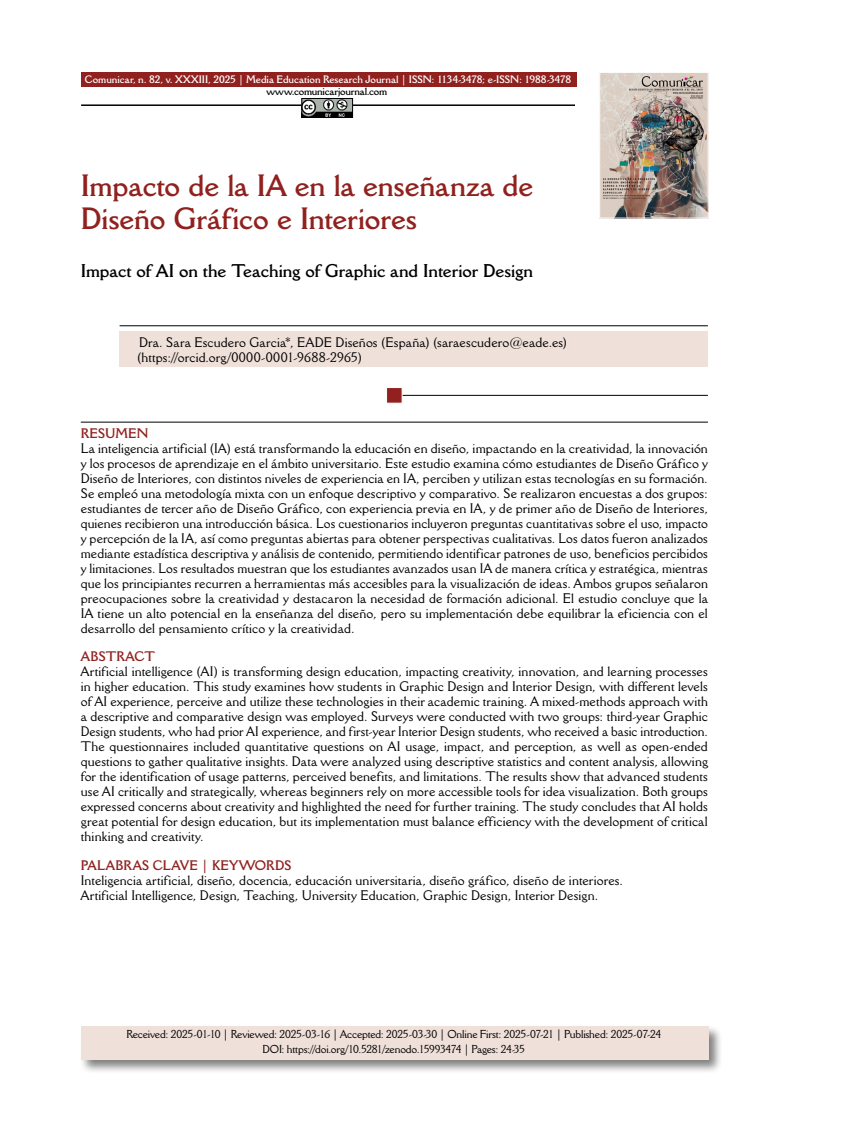
<style>
.page{position:relative;width:852px;height:1127px;background:#fff}
.page>*{position:absolute;margin:0;border:0;box-sizing:border-box;transform-origin:0 0}
.t1{font:700 30px/33px "Della Robbia BT";letter-spacing:-.005em;color:#90211e}
.t2{font:700 18px "Della Robbia BT";letter-spacing:-.005em;color:#000}
.t3{font:13.5px/15px "Della Robbia BT";letter-spacing:.01em;color:#000}
.t4{font:700 13.5px "Della Robbia BT";letter-spacing:.01em;color:#90211e}
.t5{font:11.25px/15px "Della Robbia BT";letter-spacing:-.015em;color:#000;text-align:center}
.t6{font:700 10.5px "Della Robbia BT";letter-spacing:-.005em;color:#fff}
.t7{font:700 10.5px "Della Robbia BT";letter-spacing:-.02em;color:#000}
</style>
<div class="page">
<div style="left:79px;top:1024px;width:644px;height:49px;background:#000;opacity:.5"></div>
<div style="left:81px;top:1025px;width:626px;height:34px;background:#f0e0da"></div>
<hr style="left:81px;top:104px;width:493px;height:2px;background:#000">
<div style="left:81px;top:72px;width:495px;height:14px;background:#90211e"></div>
<img style="left:303px;top:100px;width:47px;height:16px">
<div style="left:301px;top:98px;width:51px;height:20px;border:1px solid #000"></div>
<img style="left:601px;top:74px;width:105px;height:142px">
<div style="left:599px;top:72px;width:109px;height:146px;border:1px solid #fff"></div>
<hr style="left:119px;top:325px;width:588px;height:1px;background:#000">
<div style="left:119px;top:332px;width:588px;height:35px;background:#f0e0da"></div>
<hr style="left:396px;top:395px;width:311px;height:1px;background:#000">
<div style="left:386px;top:387px;width:16px;height:16px;background:#90211e;border:1px solid #fff"></div>
<hr style="left:81px;top:422px;width:626px;height:1px;background:#000">
<p class="t6" style="left:85px;top:73px;width:487px">Comunicar, n. 82, v. XXXIII, 2025 | Media Education Research Journal | ISSN: 1134-3478; e-ISSN: 1988-3478</p>
<p class="t7" style="left:266px;top:85px;width:122px">www.comunicarjournal.com</p>
<h1 class="t1" style="left:81px;top:169px;width:453px">Impacto de la IA en la enseñanza de<br>Diseño Gráfico e Interiores</h1>
<h2 class="t2" style="left:81px;top:260px;width:453px">Impact of AI on the Teaching of Graphic and Interior Design</h2>
<p class="t3" style="left:137px;top:335px;width:431px">Dra. Sara Escudero Garcia*, EADE Diseños (España) (saraescudero@eade.es) (https://orcid.org/0000-0001-9688-2965)</p>
<p class="t4" style="left:81px;top:425px;width:69px">RESUMEN</p>
<p class="t3" style="left:81px;top:440px;width:628px;text-align:justify">La inteligencia artificial (IA) está transformando la educación en diseño, impactando en la creatividad, la innovación y los procesos de aprendizaje en el ámbito universitario. Este estudio examina cómo estudiantes de Diseño Gráfico y Diseño de Interiores, con distintos niveles de experiencia en IA, perciben y utilizan estas tecnologías en su formación.<br>Se empleó una metodología mixta con un enfoque descriptivo y comparativo. Se realizaron encuestas a dos grupos: estudiantes de tercer año de Diseño Gráfico, con experiencia previa en IA, y de primer año de Diseño de Interiores, quienes recibieron una introducción básica. Los cuestionarios incluyeron preguntas cuantitativas sobre el uso, impacto y percepción de la IA, así como preguntas abiertas para obtener perspectivas cualitativas. Los datos fueron analizados mediante estadística descriptiva y análisis de contenido, permitiendo identificar patrones de uso, beneficios percibidos y limitaciones. Los resultados muestran que los estudiantes avanzados usan IA de manera crítica y estratégica, mientras que los principiantes recurren a herramientas más accesibles para la visualización de ideas. Ambos grupos señalaron preocupaciones sobre la creatividad y destacaron la necesidad de formación adicional. El estudio concluye que la IA tiene un alto potencial en la enseñanza del diseño, pero su implementación debe equilibrar la eficiencia con el desarrollo del pensamiento crítico y la creatividad.</p>
<p class="t4" style="left:81px;top:648px;width:76px">ABSTRACT</p>
<p class="t3" style="left:81px;top:664px;width:628px;text-align:justify">Artificial intelligence (AI) is transforming design education, impacting creativity, innovation, and learning processes in higher education. This study examines how students in Graphic Design and Interior Design, with different levels of AI experience, perceive and utilize these technologies in their academic training. A mixed-methods approach with a descriptive and comparative design was employed. Surveys were conducted with two groups: third-year Graphic Design students, who had prior AI experience, and first-year Interior Design students, who received a basic introduction.<br>The questionnaires included quantitative questions on AI usage, impact, and perception, as well as open-ended questions to gather qualitative insights. Data were analyzed using descriptive statistics and content analysis, allowing for the identification of usage patterns, perceived benefits, and limitations. The results show that advanced students use AI critically and strategically, whereas beginners rely on more accessible tools for idea visualization. Both groups expressed concerns about creativity and highlighted the need for further training. The study concludes that AI holds great potential for design education, but its implementation must balance efficiency with the development of critical thinking and creativity.</p>
<p class="t4" style="left:81px;top:857px;width:212px">PALABRAS CLAVE | KEYWORDS</p>
<p class="t3" style="left:81px;top:872px;width:543px">Inteligencia artificial, diseño, docencia, educación universitaria, diseño gráfico, diseño de interiores.<br>Artificial Intelligence, Design, Teaching, University Education, Graphic Design, Interior Design.</p>
<p class="t5" style="left:126px;top:1026px;width:536px">Received: 2025-01-10 | Reviewed: 2025-03-16 | Accepted: 2025-03-30 | Online First: 2025-07-21 | Published: 2025-07-24<br>DOI: https://doi.org/10.5281/zenodo.15993474 | Pages: 24-35</p>
</div>
